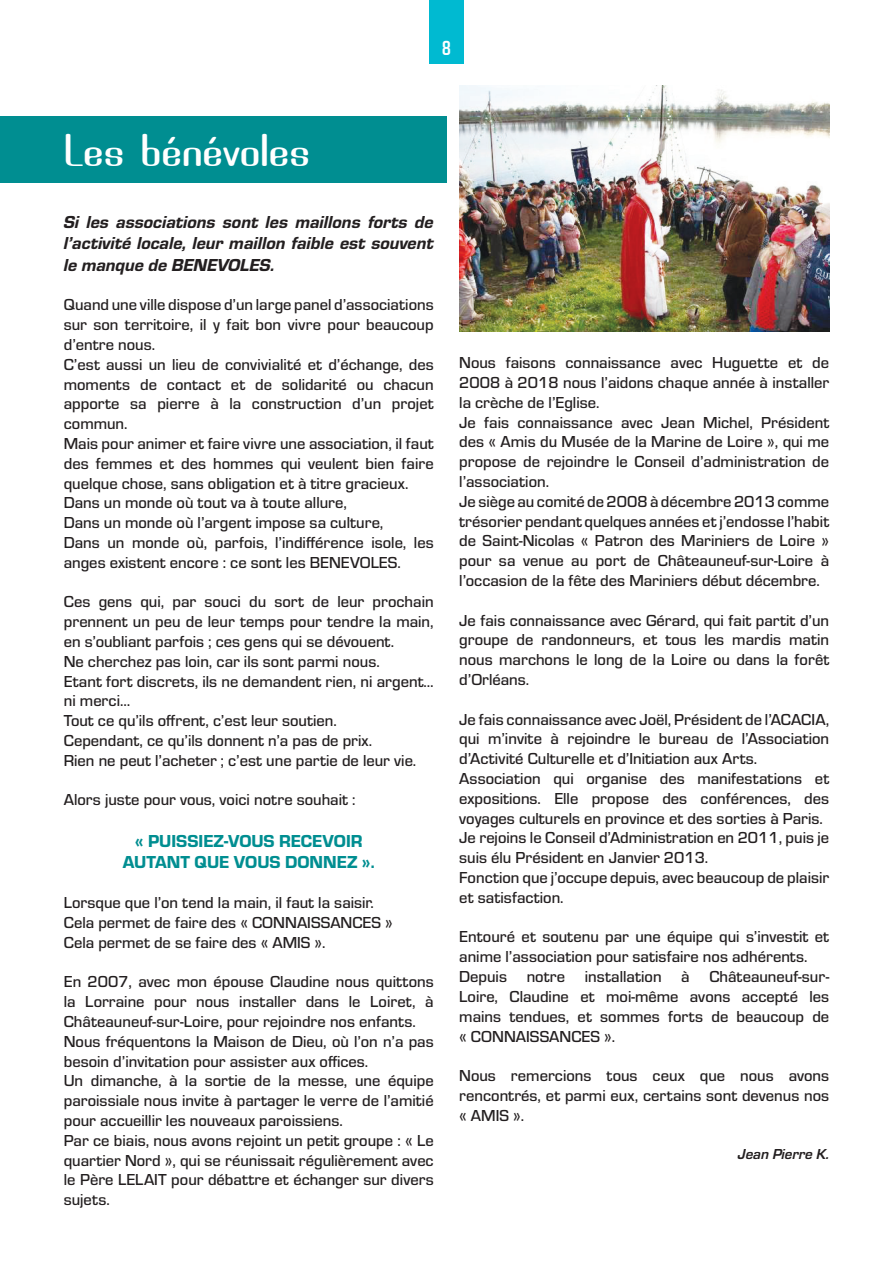
<style>
.page{position:relative;width:893px;height:1263px;background:#fff}
.page>*{position:absolute;margin:0;border:0;box-sizing:border-box;transform-origin:0 0}
.t1{font:39px "Brassiere";color:#fff}
.t2{font:700 21px "Cholla Sans OT";color:#fff}
.t3{font:18px/21.6px "Eurostile Hea Ita";color:#231f20;text-align:justify}
.t4{font:18px/21.6px "Eurostile Hea";color:#008e91;text-align:center}
.t5{font:500 16.5px/19.8px "Eurostile";color:#231f20}
.t6{font:italic 700 15px "Eurostile";color:#231f20}
</style>
<div class="page">
<div style="left:429px;top:0;width:34px;height:64px;background:#00bad1"></div>
<div style="left:0;top:117px;width:446px;height:66px;background:#008e91"></div>
<img style="left:459px;top:85px;width:370px;height:247px">
<p class="t2" style="left:441px;top:36px;width:11px">8</p>
<h1 class="t1" style="left:64px;top:123px;width:247px">Les bénévoles</h1>
<p class="t3" style="left:64px;top:210px;width:371px">Si les associations sont les maillons forts de l’activité locale, leur maillon faible est souvent le manque de BENEVOLES.</p>
<p class="t5" style="left:64px;top:294px;width:371px">Quand une ville dispose d’un large panel d’associations sur son territoire, il y fait bon vivre pour beaucoup d’entre nous.<br>C’est aussi un lieu de convivialité et d’échange, des moments de contact et de solidarité ou chacun apporte sa pierre à la construction d’un projet commun.<br>Mais pour animer et faire vivre une association, il faut des femmes et des hommes qui veulent bien faire quelque chose, sans obligation et à titre gracieux.<br>Dans un monde où tout va à toute allure,<br>Dans un monde où l’argent impose sa culture,<br>Dans un monde où, parfois, l’indifférence isole, les anges existent encore : ce sont les BENEVOLES.</p>
<p class="t5" style="left:64px;top:591px;width:371px">Ces gens qui, par souci du sort de leur prochain prennent un peu de leur temps pour tendre la main, en s’oubliant parfois ; ces gens qui se dévouent.<br>Ne cherchez pas loin, car ils sont parmi nous.<br>Etant fort discrets, ils ne demandent rien, ni argent… ni merci…<br>Tout ce qu’ils offrent, c’est leur soutien.<br>Cependant, ce qu’ils donnent n’a pas de prix.<br>Rien ne peut l’acheter ; c’est une partie de leur vie.</p>
<p class="t5" style="left:64px;top:789px;width:293px">Alors juste pour vous, voici notre souhait :</p>
<p class="t4" style="left:123px;top:829px;width:253px">« PUISSIEZ-VOUS RECEVOIR<br>AUTANT QUE VOUS DONNEZ ».</p>
<p class="t5" style="left:64px;top:892px;width:331px">Lorsque que l’on tend la main, il faut la saisir.<br>Cela permet de faire des « CONNAISSANCES »<br>Cela permet de se faire des « AMIS ».</p>
<p class="t5" style="left:64px;top:971px;width:371px">En 2007, avec mon épouse Claudine nous quittons la Lorraine pour nous installer dans le Loiret, à Châteauneuf-sur-Loire, pour rejoindre nos enfants.<br>Nous fréquentons la Maison de Dieu, où l’on n’a pas besoin d’invitation pour assister aux offices.<br>Un dimanche, à la sortie de la messe, une équipe paroissiale nous invite à partager le verre de l’amitié pour accueillir les nouveaux paroissiens.<br>Par ce biais, nous avons rejoint un petit groupe : « Le quartier Nord », qui se réunissait régulièrement avec le Père LELAIT pour débattre et échanger sur divers sujets.</p>
<p class="t5" style="left:459px;top:352px;width:371px">Nous faisons connaissance avec Huguette et de 2008 à 2018 nous l’aidons chaque année à installer la crèche de l’Eglise.<br>Je fais connaissance avec Jean Michel, Président des « Amis du Musée de la Marine de Loire », qui me propose de rejoindre le Conseil d’administration de l’association.<br>Je siège au comité de 2008 à décembre 2013 comme trésorier pendant quelques années et j’endosse l’habit de Saint-Nicolas « Patron des Mariniers de Loire » pour sa venue au port de Châteauneuf-sur-Loire à l’occasion de la fête des Mariniers début décembre.</p>
<p class="t5" style="left:459px;top:609px;width:371px;text-align:justify">Je fais connaissance avec Gérard, qui fait partit d’un groupe de randonneurs, et tous les mardis matin nous marchons le long de la Loire ou dans la forêt d’Orléans.</p>
<p class="t5" style="left:459px;top:708px;width:371px">Je fais connaissance avec Joël, Président de l’ACACIA, qui m’invite à rejoindre le bureau de l’Association d’Activité Culturelle et d’Initiation aux Arts.<br>Association qui organise des manifestations et expositions. Elle propose des conférences, des voyages culturels en province et des sorties à Paris.<br>Je rejoins le Conseil d’Administration en 2011, puis je suis élu Président en Janvier 2013.<br>Fonction que j’occupe depuis, avec beaucoup de plaisir et satisfaction.</p>
<p class="t5" style="left:459px;top:926px;width:371px">Entouré et soutenu par une équipe qui s’investit et anime l’association pour satisfaire nos adhérents.<br>Depuis notre installation à Châteauneuf-sur-Loire, Claudine et moi-même avons accepté les mains tendues, et sommes forts de beaucoup de « CONNAISSANCES ».</p>
<p class="t5" style="left:459px;top:1065px;width:371px;text-align:justify">Nous remercions tous ceux que nous avons rencontrés, et parmi eux, certains sont devenus nos « AMIS ».</p>
<p class="t6" style="left:738px;top:1143px;width:93px">Jean Pierre K.</p>
</div>
